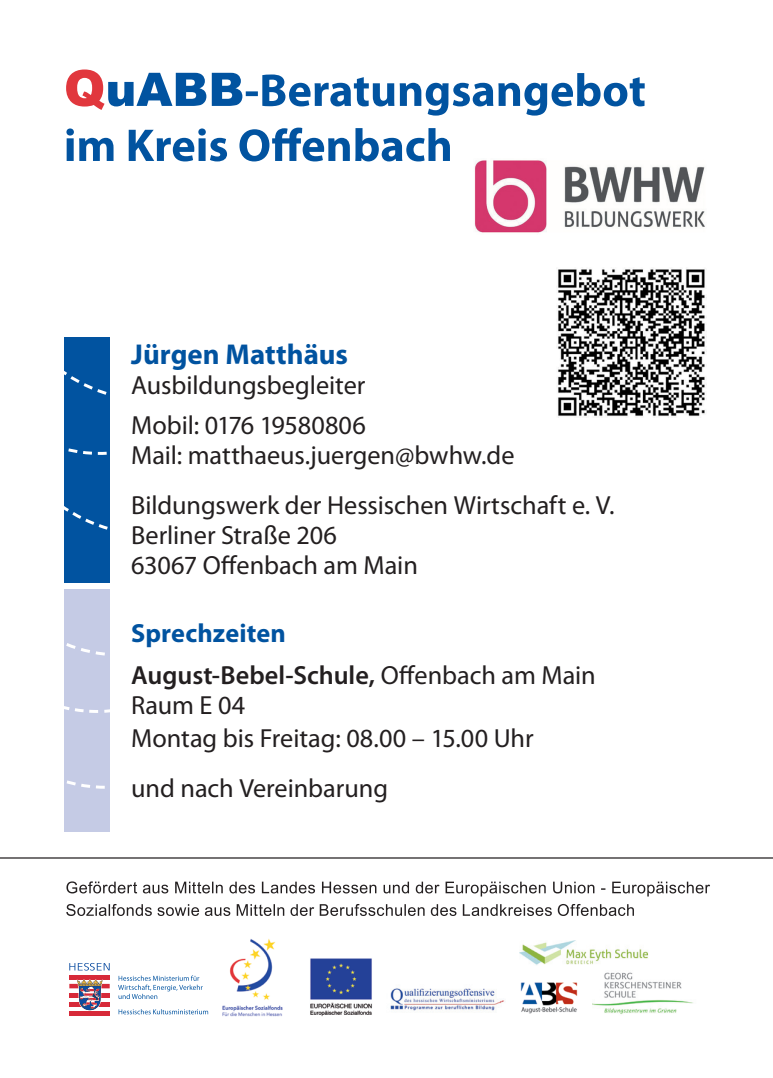
<style>
.page{position:relative;width:773px;height:1078px;background:#fff}
.page>*{position:absolute;margin:0;border:0;box-sizing:border-box;transform-origin:0 0}
.t1{font:700 28.75px "Myriad Pro";color:#0153a0}
.t2{font:26.25px/40px "Myriad Pro";color:#231f20}
.t3{font:600 26.25px/42.5px "Myriad Pro";color:#231f20}
.s1{font-weight:700;color:#0153a0}
.s2{font-weight:400}
</style>
<div class="page">
<svg style="left:66px;top:128px;width:384px;height:33px"></svg>
<svg style="left:66px;top:69px;width:578px;height:47px"></svg>
<hr style="left:0;top:857px;width:772px;height:1px;background:#231f20">
<div style="left:64px;top:336px;width:45px;height:246px;background:#0153a0"></div>
<div style="left:64px;top:589px;width:45px;height:242px;background:#c5cbe5"></div>
<svg style="left:66px;top:724px;width:44px;height:66px"></svg>
<svg style="left:64px;top:477px;width:46px;height:60px"></svg>
<svg style="left:64px;top:345px;width:46px;height:111px"></svg>
<svg style="left:64px;top:602px;width:46px;height:112px"></svg>
<img style="left:310px;top:958px;width:62px;height:59px">
<img style="left:390px;top:988px;width:115px;height:23px">
<img style="left:222px;top:939px;width:61px;height:78px">
<img style="left:592px;top:972px;width:101px;height:42px">
<img style="left:520px;top:982px;width:58px;height:32px">
<img style="left:519px;top:940px;width:130px;height:25px">
<svg style="left:66px;top:904px;width:568px;height:11px"></svg>
<svg style="left:66px;top:881px;width:644px;height:15px"></svg>
<svg style="left:119px;top:1009px;width:89px;height:5px"></svg>
<svg style="left:118px;top:975px;width:85px;height:23px"></svg>
<div style="left:69px;top:974px;width:41px;height:5px;background:#d72a39"></div>
<div style="left:69px;top:983px;width:41px;height:5px;background:#d72a39"></div>
<div style="left:69px;top:992px;width:41px;height:5px;background:#d72a39"></div>
<div style="left:69px;top:1001px;width:41px;height:5px;background:#d72a39"></div>
<svg style="left:69px;top:1010px;width:41px;height:4px"></svg>
<svg style="left:76px;top:979px;width:27px;height:31px"></svg>
<svg style="left:69px;top:963px;width:41px;height:7px"></svg>
<img style="left:474px;top:160px;width:231px;height:73px">
<img style="left:558px;top:269px;width:147px;height:148px">
<p class="t1" style="left:131px;top:335px;width:218px">Jürgen Matthäus</p>
<p class="t2" style="left:131px;top:365px;width:236px">Ausbildungsbegleiter<br>Mobil: 0176 19580806</p>
<p class="t2" style="left:131px;top:430px;width:485px;line-height:50px">Mail: matthaeus.juergen@bwhw.de<br>Bildungswerk der Hessischen Wirtschaft e. V.</p>
<p class="t2" style="left:131px;top:520px;width:288px;line-height:30px">Berliner Straße 206<br>63067 Offenbach am Main</p>
<p class="t3" style="left:131px;top:611px;width:466px"><span class="s1">Sprechzeiten<br></span>August-Bebel-Schule, <span class="s2">Offenbach am Main</span></p>
<p class="t2" style="left:131px;top:688px;width:404px;line-height:32.5px">Raum E 04<br>Montag bis Freitag: 08.00 – 15.00 Uhr</p>
<p class="t2" style="left:131px;top:767px;width:258px">und nach Vereinbarung</p>
</div>
